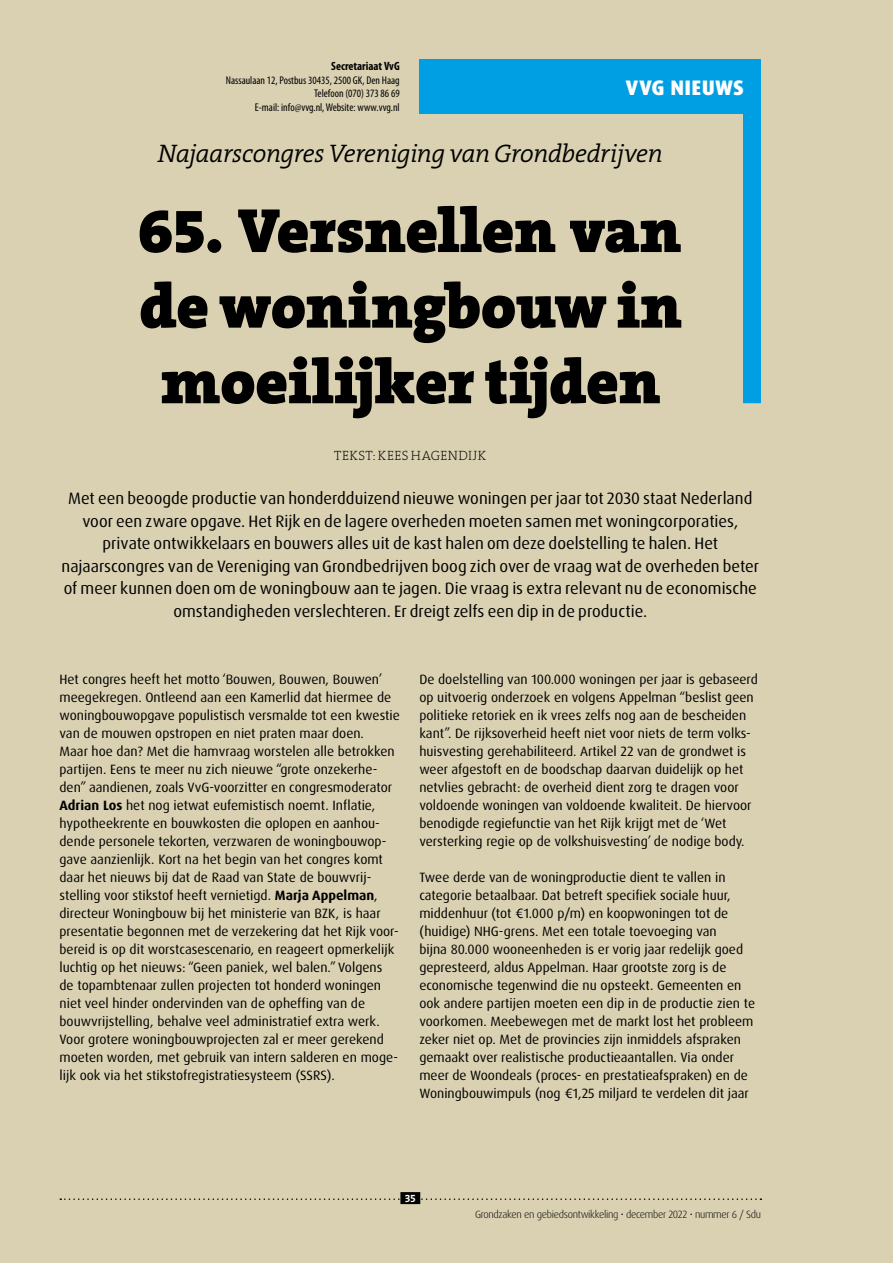
<style>
.page{position:relative;width:893px;height:1263px;background:#dad1b2}
.page>*{position:absolute;margin:0;border:0;box-sizing:border-box;transform-origin:0 0}
.t1{font:900 63px/75.6px "The Serif B W9";letter-spacing:-.005em;color:#000;text-align:center}
.t2{font:italic 300 25.5px "The Serif B W4";letter-spacing:-.015em;color:#000}
.t3{font:800 21px "Dax OT";letter-spacing:.015em;color:#fff}
.t4{font:16.5px/22.5px "Dax OT";color:#000;text-align:center}
.t5{font:13.5px/18px "Dax OT";color:#000}
.t6{font:200 13.5px "The Serif B W2";letter-spacing:.02em;color:#000}
.t7{font:700 condensed 12px "Myriad Pro";color:#000}
.t8{font:condensed 11.25px/13.5px "Myriad Pro";color:#000;text-align:right}
.t9{font:300 10.5px "Dax OT";letter-spacing:-.03em;color:#000}
.t10{font:700 10.5px "The Serif B W7";color:#fff}
.s1{font-weight:700}
</style>
<div class="page">
<div style="left:743px;top:59px;width:18px;height:1093px;background:#009fe3"></div>
<div style="left:419px;top:59px;width:342px;height:55px;background:#009fe3"></div>
<div style="left:55px;top:403px;width:710px;height:860px;background:#dad1b2"></div>
<svg style="left:60px;top:1198px;width:701px;height:2px"></svg>
<div style="left:400px;top:1192px;width:20px;height:12px;background:#000"></div>
<p class="t7" style="left:331px;top:59px;width:70px">Secretariaat VvG</p>
<p class="t8" style="left:226px;top:73px;width:175px">Nassaulaan 12, Postbus 30435, 2500 GK, Den Haag<br>Telefoon (070) 373 86 69<br>E-mail: info@vvg.nl, Website: www.vvg.nl</p>
<h3 class="t3" style="left:626px;top:74px;width:120px">VVG NIEUWS</h3>
<h2 class="t2" style="left:158px;top:137px;width:507px">Najaarscongres Vereniging van Grondbedrijven</h2>
<h1 class="t1" style="left:138px;top:192px;width:545px">65. Versnellen van de woningbouw in moeilijker tijden</h1>
<p class="t6" style="left:334px;top:446px;width:154px">TEKST: KEES HAGENDIJK</p>
<p class="t4" style="left:62px;top:487px;width:699px">Met een beoogde productie van honderdduizend nieuwe woningen per jaar tot 2030 staat Nederland voor een zware opgave. Het Rijk en de lagere overheden moeten samen met woningcorporaties, private ontwikkelaars en bouwers alles uit de kast halen om deze doelstelling te halen. Het najaarscongres van de Vereniging van Grondbedrijven boog zich over de vraag wat de overheden beter of meer kunnen doen om de woningbouw aan te jagen. Die vraag is extra relevant nu de economische omstandigheden verslechteren. Er dreigt zelfs een dip in de productie.</p>
<p class="t5" style="left:60px;top:670px;width:342px">Het congres heeft het motto ‘Bouwen, Bouwen, Bouwen’ meegekregen. Ontleend aan een Kamerlid dat hiermee de woningbouwopgave populistisch versmalde tot een kwestie van de mouwen opstropen en niet praten maar doen.<br>Maar hoe dan? Met die hamvraag worstelen alle betrokken partijen. Eens te meer nu zich nieuwe “grote onzekerhe&shy;den” aandienen, zoals VvG-voorzitter en congresmoderator <span class="s1">Adrian Los</span> het nog ietwat eufemistisch noemt. Inflatie, hypotheekrente en bouwkosten die oplopen en aanhou&shy;dende personele tekorten, verzwaren de woningbouwop&shy;gave aanzienlijk. Kort na het begin van het congres komt daar het nieuws bij dat de Raad van State de bouwvrij&shy;stelling voor stikstof heeft vernietigd. <span class="s1">Marja Appelman</span>, directeur Woningbouw bij het ministerie van BZK, is haar presentatie begonnen met de verzekering dat het Rijk voor&shy;bereid is op dit worstcasescenario, en reageert opmerkelijk luchtig op het nieuws: “Geen paniek, wel balen.” Volgens de topambtenaar zullen projecten tot honderd woningen niet veel hinder ondervinden van de opheffing van de bouwvrijstelling, behalve veel administratief extra werk.<br>Voor grotere woningbouwprojecten zal er meer gerekend moeten worden, met gebruik van intern salderen en moge&shy;lijk ook via het stikstofregistratiesysteem (SSRS).</p>
<p class="t5" style="left:419px;top:670px;width:340px">De doelstelling van 100.000 woningen per jaar is gebaseerd op uitvoerig onderzoek en volgens Appelman “beslist geen politieke retoriek en ik vrees zelfs nog aan de bescheiden kant”. De rijksoverheid heeft niet voor niets de term volks&shy;huisvesting gerehabiliteerd. Artikel 22 van de grondwet is weer afgestoft en de boodschap daarvan duidelijk op het netvlies gebracht: de overheid dient zorg te dragen voor voldoende woningen van voldoende kwaliteit. De hiervoor benodigde regiefunctie van het Rijk krijgt met de ‘Wet versterking regie op de volkshuisvesting’ de nodige body.</p>
<p class="t5" style="left:419px;top:868px;width:337px">Twee derde van de woningproductie dient te vallen in categorie betaalbaar. Dat betreft specifiek sociale huur, middenhuur (tot €1.000 p/m) en koopwoningen tot de (huidige) NHG-grens. Met een totale toevoeging van<br>bijna 80.000 wooneenheden is er vorig jaar redelijk goed gepresteerd, aldus Appelman. Haar grootste zorg is de economische tegenwind die nu opsteekt. Gemeenten en ook andere partijen moeten een dip in de productie zien te voorkomen. Meebewegen met de markt lost het probleem zeker niet op. Met de provincies zijn inmiddels afspraken gemaakt over realistische productieaantallen. Via onder meer de Woondeals (proces- en prestatieafspraken) en de Woningbouwimpuls (nog €1,25 miljard te verdelen dit jaar</p>
<p class="t10" style="left:405px;top:1191px;width:13px">35</p>
<p class="t9" style="left:475px;top:1207px;width:288px">Grondzaken en gebiedsontwikkeling • december 2022 • nummer 6 / Sdu</p>
</div>
